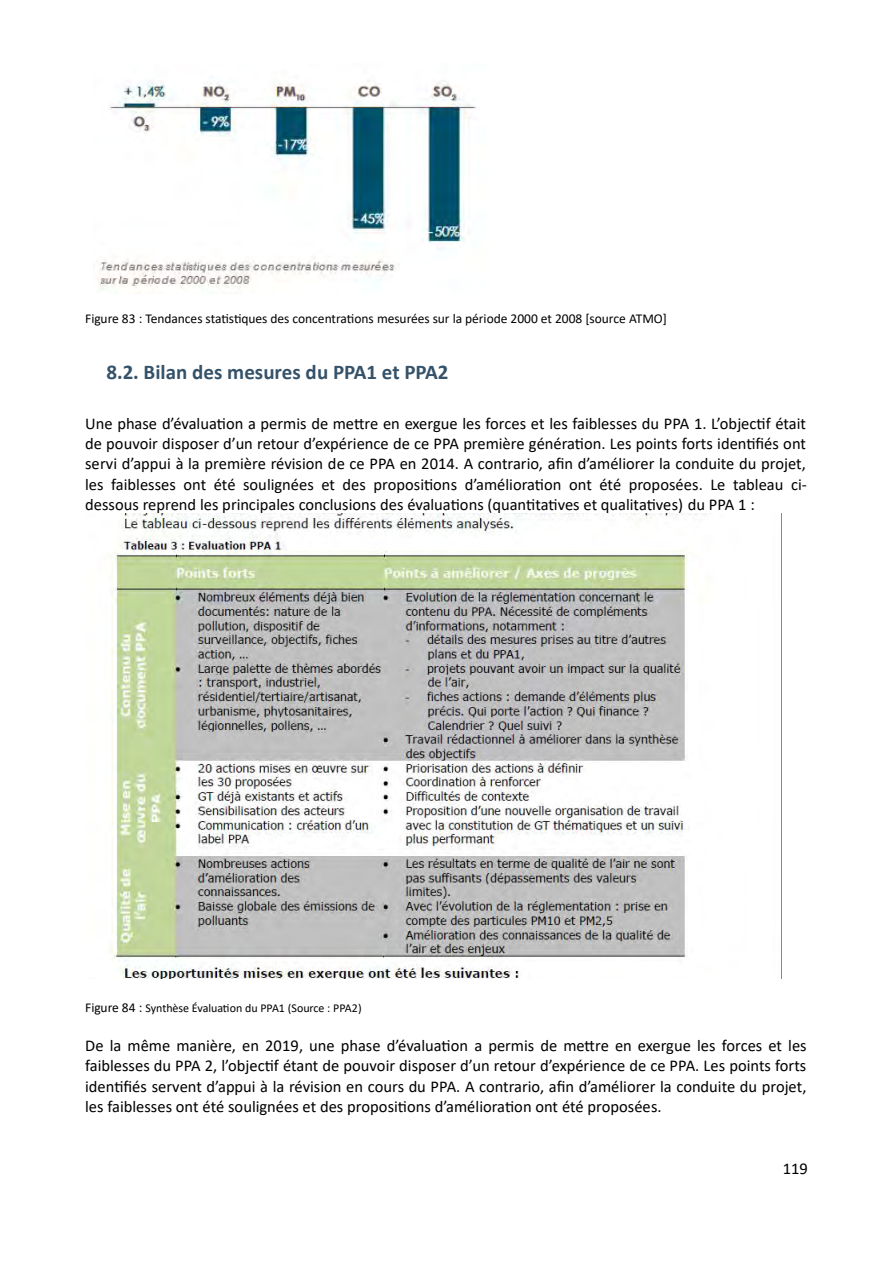
<style>
.page{position:relative;width:893px;height:1263px;background:#fff}
.page>*{position:absolute;margin:0;border:0;box-sizing:border-box;transform-origin:0 0}
.t1{font:700 21px "Calibri";color:#355269}
.t2{font:16.5px/20.2px "Calibri";color:#000;text-align:justify}
.Figure_Index_1{font:13.5px "Calibri";letter-spacing:-.005em;color:#000}
.Figure_Index_1-2{font:12px "Calibri";letter-spacing:-.005em;color:#000}
.s1{font-size:13.5px}
</style>
<div class="page">
<img style="left:109px;top:514px;width:601px;height:464px">
<img style="left:97px;top:81px;width:380px;height:213px">
<p class="Figure_Index_1" style="left:85px;top:310px;width:583px">Figure 83 : Tendances statistiques des concentrations mesurées sur la période 2000 et 2008 [source ATMO]</p>
<h2 class="t1" style="left:106px;top:359px;width:344px">8.2. Bilan des mesures du PPA1 et PPA2</h2>
<p class="t2" style="left:85px;top:413px;width:723px">Une phase d’évaluation a permis de mettre en exergue les forces et les faiblesses du PPA 1. L’objectif était de pouvoir disposer d’un retour d’expérience de ce PPA première génération. Les points forts identifiés ont servi d’appui à la première révision de ce PPA en 2014. A contrario, afin d’améliorer la conduite du projet, les faiblesses ont été soulignées et des propositions d’amélioration ont été proposées. Le tableau ci&shy;dessous reprend les principales conclusions des évaluations (quantitatives et qualitatives) du PPA 1 :</p>
<p class="Figure_Index_1-2" style="left:85px;top:1000px;width:278px"><span class="s1">Figure 84 :</span> Synthèse Évaluation du PPA1 (Source : PPA2)</p>
<p class="t2" style="left:85px;top:1035px;width:723px">De la même manière, en 2019, une phase d’évaluation a permis de mettre en exergue les forces et les faiblesses du PPA 2, l’objectif étant de pouvoir disposer d’un retour d’expérience de ce PPA. Les points forts identifiés servent d’appui à la révision en cours du PPA. A contrario, afin d’améliorer la conduite du projet, les faiblesses ont été soulignées et des propositions d’amélioration ont été proposées.</p>
<p class="t2" style="left:783px;top:1158px;width:27px">119</p>
</div>
